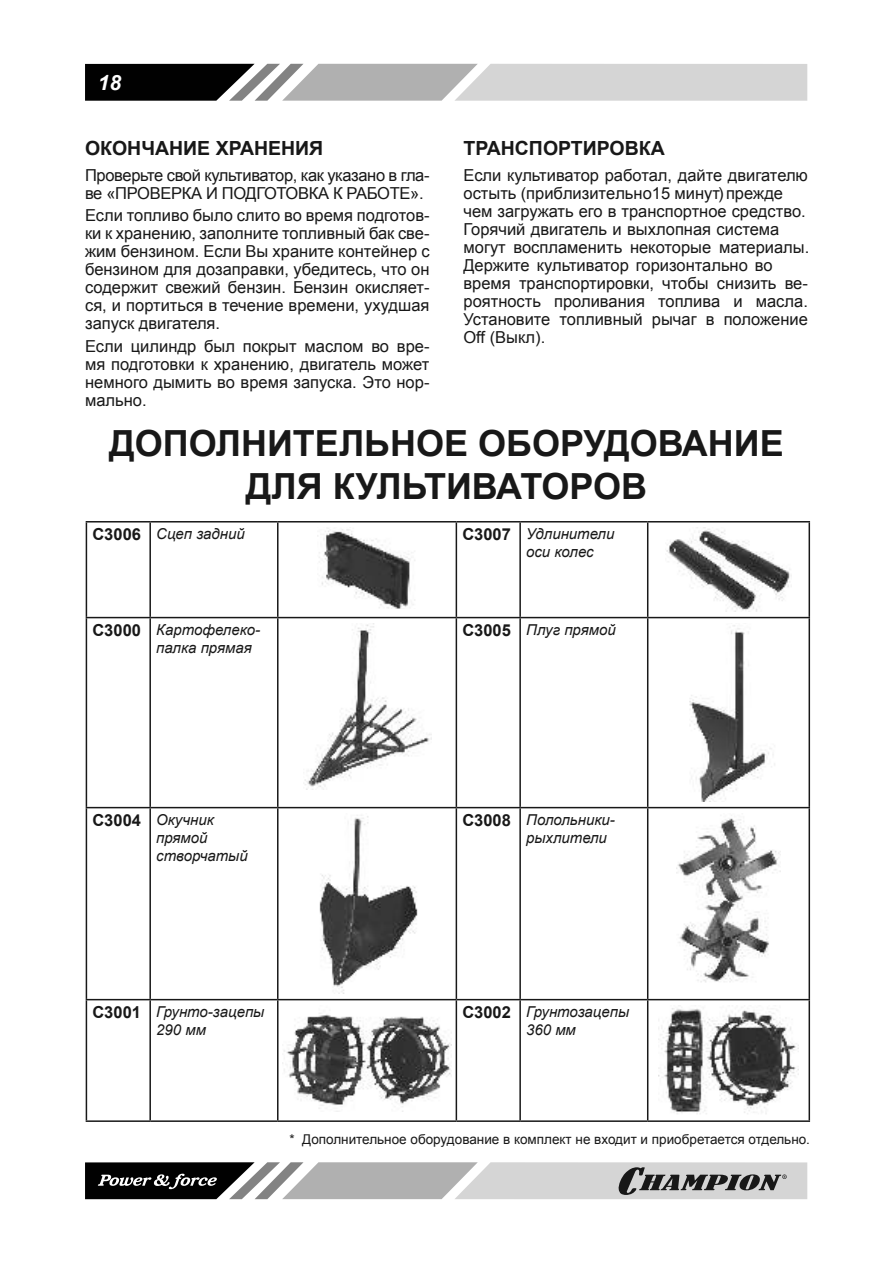
<style>
.page{position:relative;width:893px;height:1263px;background:#fff}
.page>*{position:absolute;margin:0;border:0;box-sizing:border-box;transform-origin:0 0}
.t1{font:700 36px/43.2px "Arial";color:#181818;text-align:center}
.t2{font:italic 700 21px "Arial";color:#fff}
.t3{font:700 19.5px "Arial";color:#181818}
.t4{font:16.5px/18px "Arial";color:#181818;text-align:justify}
.t5{font:16.5px/18px "Arial";letter-spacing:-.02em;color:#181818}
.t6{font:italic 15px/18px "Arial";color:#181818}
.t7{font:13.5px "Arial";color:#181818}
.s1{font-weight:700;font-style:normal;font-size:16.5px}
</style>
<div class="page">
<svg style="left:85px;top:64px;width:722px;height:37px;background:#a1a1a1"></svg>
<svg style="left:85px;top:1162px;width:722px;height:37px;background:#9b9b9b"></svg>
<hr style="left:86px;top:521px;width:64px;height:1px;background:#181818">
<hr style="left:86px;top:522px;width:1px;height:95px;background:#181818">
<hr style="left:150px;top:521px;width:128px;height:1px;background:#181818">
<hr style="left:149px;top:522px;width:2px;height:95px;background:#181818">
<hr style="left:278px;top:521px;width:178px;height:1px;background:#181818">
<hr style="left:277px;top:522px;width:1px;height:95px;background:#181818">
<hr style="left:456px;top:521px;width:64px;height:1px;background:#181818">
<hr style="left:456px;top:522px;width:1px;height:95px;background:#181818">
<hr style="left:520px;top:521px;width:128px;height:1px;background:#181818">
<hr style="left:519px;top:522px;width:2px;height:95px;background:#181818">
<hr style="left:648px;top:521px;width:162px;height:1px;background:#181818">
<hr style="left:647px;top:522px;width:1px;height:95px;background:#181818">
<hr style="left:808px;top:522px;width:2px;height:95px;background:#181818">
<hr style="left:86px;top:617px;width:64px;height:1px;background:#181818">
<hr style="left:86px;top:618px;width:1px;height:189px;background:#181818">
<hr style="left:150px;top:617px;width:128px;height:1px;background:#181818">
<hr style="left:149px;top:618px;width:2px;height:189px;background:#181818">
<hr style="left:278px;top:617px;width:178px;height:1px;background:#181818">
<hr style="left:277px;top:618px;width:1px;height:189px;background:#181818">
<hr style="left:456px;top:617px;width:64px;height:1px;background:#181818">
<hr style="left:456px;top:618px;width:1px;height:189px;background:#181818">
<hr style="left:520px;top:617px;width:128px;height:1px;background:#181818">
<hr style="left:519px;top:618px;width:2px;height:189px;background:#181818">
<hr style="left:648px;top:617px;width:162px;height:1px;background:#181818">
<hr style="left:647px;top:618px;width:1px;height:189px;background:#181818">
<hr style="left:808px;top:618px;width:2px;height:189px;background:#181818">
<hr style="left:86px;top:807px;width:64px;height:1px;background:#181818">
<hr style="left:86px;top:808px;width:1px;height:191px;background:#181818">
<hr style="left:150px;top:807px;width:128px;height:1px;background:#181818">
<hr style="left:149px;top:808px;width:2px;height:191px;background:#181818">
<hr style="left:278px;top:807px;width:178px;height:1px;background:#181818">
<hr style="left:277px;top:808px;width:1px;height:191px;background:#181818">
<hr style="left:456px;top:807px;width:64px;height:1px;background:#181818">
<hr style="left:456px;top:808px;width:1px;height:191px;background:#181818">
<hr style="left:520px;top:807px;width:128px;height:1px;background:#181818">
<hr style="left:519px;top:808px;width:2px;height:191px;background:#181818">
<hr style="left:648px;top:807px;width:162px;height:1px;background:#181818">
<hr style="left:647px;top:808px;width:1px;height:191px;background:#181818">
<hr style="left:808px;top:808px;width:2px;height:191px;background:#181818">
<hr style="left:86px;top:999px;width:64px;height:1px;background:#181818">
<hr style="left:86px;top:1000px;width:1px;height:120px;background:#181818">
<hr style="left:150px;top:999px;width:128px;height:1px;background:#181818">
<hr style="left:149px;top:1000px;width:2px;height:120px;background:#181818">
<hr style="left:278px;top:999px;width:178px;height:1px;background:#181818">
<hr style="left:277px;top:1000px;width:1px;height:120px;background:#181818">
<hr style="left:456px;top:999px;width:64px;height:1px;background:#181818">
<hr style="left:456px;top:1000px;width:1px;height:120px;background:#181818">
<hr style="left:520px;top:999px;width:128px;height:1px;background:#181818">
<hr style="left:519px;top:1000px;width:2px;height:120px;background:#181818">
<hr style="left:648px;top:999px;width:162px;height:1px;background:#181818">
<hr style="left:647px;top:1000px;width:1px;height:120px;background:#181818">
<hr style="left:808px;top:1000px;width:2px;height:120px;background:#181818">
<hr style="left:86px;top:1120px;width:64px;height:2px;background:#181818">
<hr style="left:150px;top:1120px;width:128px;height:2px;background:#181818">
<hr style="left:278px;top:1120px;width:178px;height:2px;background:#181818">
<hr style="left:456px;top:1120px;width:64px;height:2px;background:#181818">
<hr style="left:520px;top:1120px;width:128px;height:2px;background:#181818">
<hr style="left:648px;top:1120px;width:162px;height:2px;background:#181818">
<img style="left:319px;top:528px;width:96px;height:80px">
<img style="left:666px;top:529px;width:126px;height:83px">
<img style="left:305px;top:624px;width:126px;height:166px">
<img style="left:689px;top:625px;width:86px;height:177px">
<img style="left:319px;top:815px;width:99px;height:179px">
<img style="left:676px;top:815px;width:105px;height:167px">
<img style="left:282px;top:1013px;width:170px;height:99px">
<img style="left:659px;top:1008px;width:139px;height:106px">
<p class="t2" style="left:98px;top:70px;width:25px">18</p>
<p class="t3" style="left:85px;top:135px;width:240px">ОКОНЧАНИЕ ХРАНЕНИЯ</p>
<p class="t5" style="left:85px;top:166px;width:346px">Проверьте свой культиватор, как указано в гла&shy;ве «ПРОВЕРКА И ПОДГОТОВКА К РАБОТЕ».</p>
<p class="t4" style="left:85px;top:207px;width:346px">Если топливо было слито во время подготов&shy;ки к хранению, заполните топливный бак све&shy;жим бензином. Если Вы храните контейнер с бензином для дозаправки, убедитесь, что он содержит свежий бензин. Бензин окисляет&shy;ся, и портиться в течение времени, ухудшая запуск двигателя.</p>
<p class="t4" style="left:85px;top:337px;width:346px">Если цилиндр был покрыт маслом во вре&shy;мя подготовки к хранению, двигатель может немного дымить во время запуска. Это нор&shy;мально.</p>
<p class="t3" style="left:463px;top:135px;width:203px">ТРАНСПОРТИРОВКА</p>
<p class="t4" style="left:463px;top:166px;width:347px;text-align:left">Если культиватор работал, дайте двигателю остыть (приблизительно15 минут) прежде чем загружать его в транспортное средство.<br>Горячий двигатель и выхлопная система могут воспламенить некоторые материалы.<br>Держите культиватор горизонтально во время транспортировки, чтобы снизить ве&shy;роятность проливания топлива и масла.<br>Установите топливный рычаг в положение Off (Выкл).</p>
<h1 class="t1" style="left:109px;top:423px;width:676px">ДОПОЛНИТЕЛЬНОЕ ОБОРУДОВАНИЕ<br>ДЛЯ КУЛЬТИВАТОРОВ</h1>
<p class="t6" style="left:92px;top:525px;width:154px"><span class="s1">C3006</span> Сцеп задний</p>
<p class="t6" style="left:526px;top:525px;width:90px;text-indent:-64px"><span class="s1">C3007</span> Удлинители оси колес</p>
<p class="t6" style="left:156px;top:620px;width:105px;text-indent:-64px"><span class="s1">C3000</span> Картофелеко&shy;палка прямая</p>
<p class="t6" style="left:462px;top:620px;width:155px"><span class="s1">C3005</span> Плуг прямой</p>
<p class="t6" style="left:156px;top:810px;width:93px;text-indent:-64px"><span class="s1">C3004</span> Окучник прямой створчатый</p>
<p class="t6" style="left:526px;top:810px;width:90px;text-indent:-64px"><span class="s1">C3008</span> Полольники&shy;рыхлители</p>
<p class="t6" style="left:92px;top:1002px;width:173px;text-align:center"><span class="s1">C3001</span> Грунто-зацепы<br>290 мм</p>
<p class="t6" style="left:526px;top:1002px;width:104px;text-indent:-64px"><span class="s1">C3002</span> Грунтозацепы<br>360 мм</p>
<p class="t7" style="left:289px;top:1134px;width:522px">* Дополнительное оборудование в комплект не входит и приобретается отдельно.</p>
</div>
